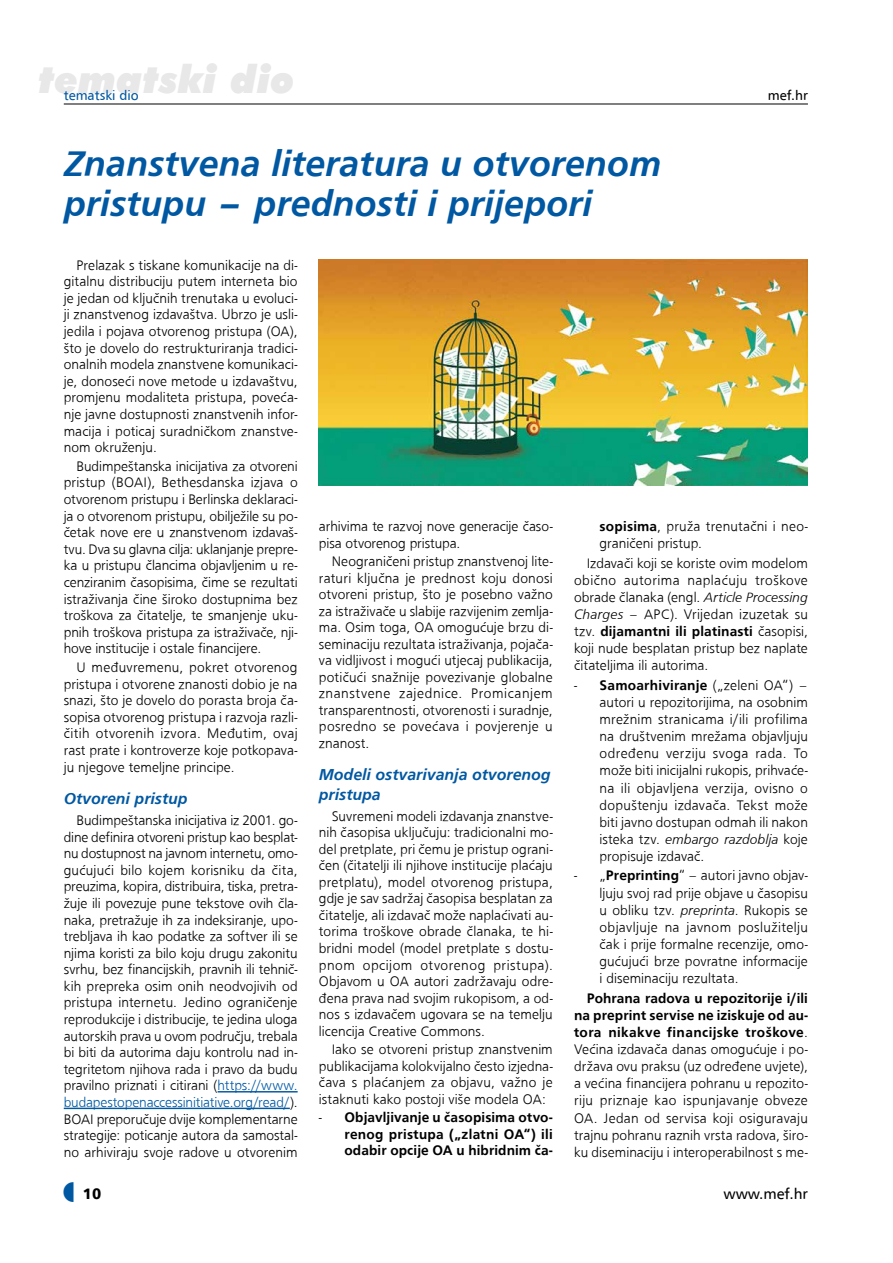
<style>
.page{position:relative;width:893px;height:1263px;background:#fff}
.page>*{position:absolute;margin:0;border:0;box-sizing:border-box;transform-origin:0 0}
.t1{font:italic 900 39px "Futura BT";color:#e8e8e9}
.t2{font:500 37.5px/40.5px "Frugal Sans Bold Italic DTC";color:#0058a2}
.t3{font:500 16.5px/19.8px "Frugal Sans Bold Italic DTC";color:#0058a2}
.t4{font:15px "A Frutiger";color:#000}
.t5{font:900 15px "A Frutiger";color:#000}
.t6{font:500 14.25px/16.6px "Frugal Sans Light DTC";letter-spacing:.005em;color:#000;text-align:justify}
.t7{font:500 14.25px/16.5px "Frugal Sans Bold DTC";letter-spacing:.01em;color:#000;text-align:justify}
.t8{font:500 14.25px "Frugal Sans Light Italic DTC";color:#000}
.t9{font:13.5px "A Frutiger";color:#0058a2}
.t10{font:13.5px "A Frutiger";color:#000}
.s1{color:#0058a2}
.s2{font-family:"Frugal Sans Light DTC"}
.s3{font-family:"Frugal Sans Bold DTC"}
.s4{font-family:"Frugal Sans Light Italic DTC"}
</style>
<div class="page">
<hr style="left:64px;top:104px;width:744px;height:1px;background:#000">
<hr style="left:218px;top:1091px;width:80px;height:1px;background:#0058a2">
<hr style="left:64px;top:1108px;width:226px;height:1px;background:#0058a2">
<img style="left:319px;top:259px;width:489px;height:227px">
<h1 class="t1" style="left:38px;top:56px;width:258px">tematski dio</h1>
<p class="t9" style="left:64px;top:87px;width:76px">tematski dio</p>
<p class="t10" style="left:768px;top:87px;width:42px">mef.hr</p>
<h2 class="t2" style="left:64px;top:142px;width:599px">Znanstvena literatura u otvorenom pristupu – prednosti i prijepori</h2>
<p class="t6" style="left:64px;top:256px;width:235px;text-indent:13px">Prelazak s tiskane komunikacije na di&shy;gitalnu distribuciju putem interneta bio je jedan od ključnih trenutaka u evoluci&shy;ji znanstvenog izdavaštva. Ubrzo je usli&shy;jedila i pojava otvorenog pristupa (OA), što je dovelo do restrukturiranja tradici&shy;onalnih modela znanstvene komunikaci&shy;je, donoseći nove metode u izdavaštvu, promjenu modaliteta pristupa, poveća&shy;nje javne dostupnosti znanstvenih infor&shy;macija i poticaj suradničkom znanstve&shy;nom okruženju.</p>
<p class="t6" style="left:64px;top:458px;width:235px;text-indent:13px">Budimpeštanska inicijativa za otvoreni pristup (BOAI), Bethesdanska izjava o otvorenom pristupu i Berlinska deklaraci&shy;ja o otvorenom pristupu, obilježile su po&shy;četak nove ere u znanstvenom izdavaš&shy;tvu. Dva su glavna cilja: uklanjanje prepre&shy;ka u pristupu člancima objavljenim u re&shy;cenziranim časopisima, čime se rezultati istraživanja čine široko dostupnima bez troškova za čitatelje, te smanjenje uku&shy;pnih troškova pristupa za istraživače, nji&shy;hove institucije i ostale financijere.</p>
<p class="t6" style="left:64px;top:659px;width:235px;text-indent:13px">U međuvremenu, pokret otvorenog pristupa i otvorene znanosti dobio je na snazi, što je dovelo do porasta broja ča&shy;sopisa otvorenog pristupa i razvoja razli&shy;čitih otvorenih izvora. Međutim, ovaj rast prate i kontroverze koje potkopava&shy;ju njegove temeljne principe.</p>
<p class="t3" style="left:64px;top:788px;width:125px">Otvoreni pristup</p>
<p class="t6" style="left:64px;top:812px;width:235px;text-indent:13px">Budimpeštanska inicijativa iz 2001. go&shy;dine definira otvoreni pristup kao besplat&shy;nu dostupnost na javnom internetu, omo&shy;gućujući bilo kojem korisniku da čita, preuzima, kopira, distribuira, tiska, pretra&shy;žuje ili povezuje pune tekstove ovih čla&shy;naka, pretražuje ih za indeksiranje, upo&shy;trebljava ih kao podatke za softver ili se njima koristi za bilo koju drugu zakonitu svrhu, bez financijskih, pravnih ili tehnič&shy;kih prepreka osim onih neodvojivih od pristupa internetu. Jedino ograničenje reprodukcije i distribucije, te jedina uloga autorskih prava u ovom području, trebala bi biti da autorima daju kontrolu nad in&shy;tegritetom njihova rada i pravo da budu pravilno priznati i citirani (<span class="s1">https://www. budapestopenaccessinitiative.org/read/</span>).<br>BOAI preporučuje dvije komplementarne strategije: poticanje autora da samostal&shy;no arhiviraju svoje radove u otvorenim</p>
<p class="t6" style="left:319px;top:518px;width:235px">arhivima te razvoj nove generacije časo&shy;pisa otvorenog pristupa.</p>
<p class="t6" style="left:319px;top:553px;width:235px;text-indent:13px">Neograničeni pristup znanstvenoj lite&shy;raturi ključna je prednost koju donosi otvoreni pristup, što je posebno važno za istraživače u slabije razvijenim zemlja&shy;ma. Osim toga, OA omogućuje brzu di&shy;seminaciju rezultata istraživanja, pojača&shy;va vidljivost i mogući utjecaj publikacija, potičući snažnije povezivanje globalne znanstvene zajednice. Promicanjem transparentnosti, otvorenosti i suradnje, posredno se povećava i povjerenje u znanost.</p>
<p class="t3" style="left:319px;top:765px;width:233px">Modeli ostvarivanja otvorenog pristupa</p>
<p class="t6" style="left:319px;top:808px;width:235px;text-indent:13px">Suvremeni modeli izdavanja znanstve&shy;nih časopisa uključuju: tradicionalni mo&shy;del pretplate, pri čemu je pristup ograni&shy;čen (čitatelji ili njihove institucije plaćaju pretplatu), model otvorenog pristupa, gdje je sav sadržaj časopisa besplatan za čitatelje, ali izdavač može naplaćivati au&shy;torima troškove obrade članaka, te hi&shy;bridni model (model pretplate s dostu&shy;pnom opcijom otvorenog pristupa).<br>Objavom u OA autori zadržavaju odre&shy;đena prava nad svojim rukopisom, a od&shy;nos s izdavačem ugovara se na temelju licencija Creative Commons.</p>
<p class="t6" style="left:319px;top:1041px;width:235px;text-indent:13px">Iako se otvoreni pristup znanstvenim publikacijama kolokvijalno često izjedna&shy;čava s plaćanjem za objavu, važno je istaknuti kako postoji više modela OA:</p>
<p class="t7" style="left:344px;top:1109px;width:210px;text-indent:-26px"><span class="s2">-</span> Objavljivanje u časopisima otvo&shy;renog pristupa („zlatni OA“) ili odabir opcije OA u hibridnim ča-</p>
<p class="t6" style="left:600px;top:518px;width:210px;line-height:17.1px"><span class="s3">sopisima</span>, pruža trenutačni i neo&shy;graničeni pristup.</p>
<p class="t6" style="left:574px;top:554px;width:235px;line-height:17.1px;text-indent:13px">Izdavači koji se koriste ovim modelom obično autorima naplaćuju troškove obrade članaka (engl. <span class="s4">Article Processing Charges</span> – APC). Vrijedan izuzetak su</p>
<p class="t7" style="left:574px;top:623px;width:235px"><span class="s2">tzv.</span> dijamantni ili platinasti <span class="s2">časopisi,</span></p>
<p class="t6" style="left:574px;top:640px;width:235px;line-height:17.1px">koji nude besplatan pristup bez naplate čitateljima ili autorima.</p>
<p class="t7" style="left:574px;top:676px;width:235px"><span class="s2">-</span> Samoarhiviranje <span class="s2">(„zeleni OA“) –</span></p>
<p class="t6" style="left:600px;top:693px;width:210px;line-height:17.1px">autori u repozitorijima, na osobnim mrežnim stranicama i/ili profilima na društvenim mrežama objavljuju određenu verziju svoga rada. To može biti inicijalni rukopis, prihvaće&shy;na ili objavljena verzija, ovisno o dopuštenju izdavača. Tekst može biti javno dostupan odmah ili nakon</p>
<p class="t8" style="left:600px;top:831px;width:210px"><span class="s2">isteka tzv.</span> embargo razdoblja <span class="s2">koje</span></p>
<p class="t6" style="left:600px;top:848px;width:106px">propisuje izdavač.</p>
<p class="t6" style="left:600px;top:867px;width:210px;line-height:17.1px;text-indent:-26px">- „<span class="s3">Preprinting</span>“ – autori javno objav&shy;ljuju svoj rad prije objave u časopisu u obliku tzv. <span class="s4">preprinta</span>. Rukopis se objavljuje na javnom poslužitelju čak i prije formalne recenzije, omo&shy;gućujući brze povratne informacije i diseminaciju rezultata.</p>
<p class="t7" style="left:574px;top:989px;width:235px;line-height:17.1px;text-indent:13px">Pohrana radova u repozitorije i/ili na preprint servise ne iziskuje od au&shy;tora nikakve financijske troškove<span class="s2">.</span></p>
<p class="t6" style="left:574px;top:1041px;width:235px;line-height:17.1px">Većina izdavača danas omogućuje i po&shy;država ovu praksu (uz određene uvjete), a većina financijera pohranu u repozito&shy;riju priznaje kao ispunjavanje obveze OA. Jedan od servisa koji osiguravaju trajnu pohranu raznih vrsta radova, širo&shy;ku diseminaciju i interoperabilnost s me-</p>
<p class="t5" style="left:83px;top:1184px;width:20px">10</p>
<p class="t4" style="left:724px;top:1185px;width:86px">www.mef.hr</p>
</div>
